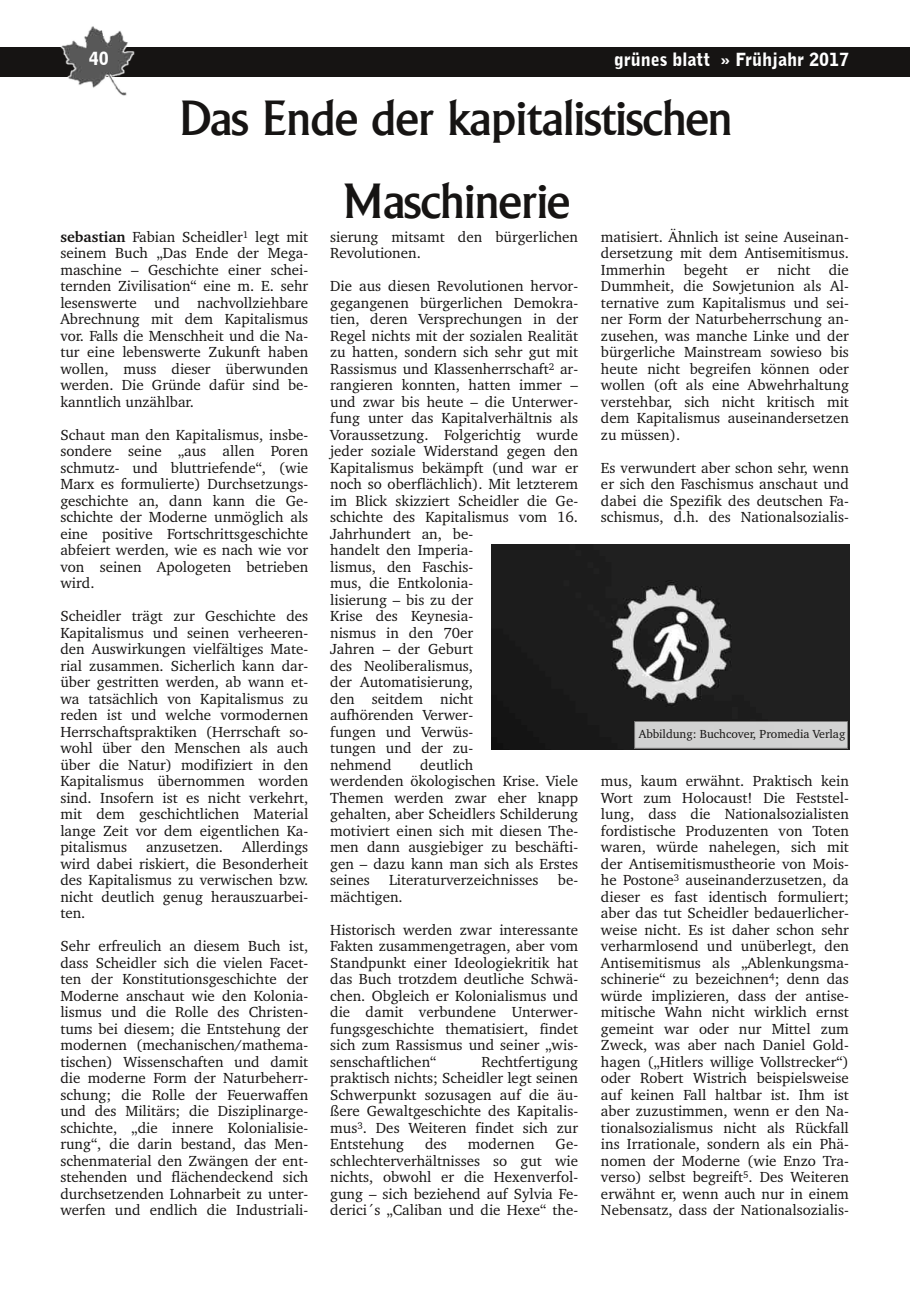
<style>
.page{position:relative;width:910px;height:1297px;background:#fff}
.page>*{position:absolute;margin:0;border:0;box-sizing:border-box;transform-origin:0 0}
.t1{font:500 45px/82.8px "A028";color:#161413;text-align:center}
.t2{font:900 18px "Bell Gothic BT";color:#fff}
.t3{font:15px/16.5px "Charter BT";color:#161413;text-align:justify}
.t4{font:12px "Charter BT";color:#161413}
.s1{font-weight:700}
</style>
<div class="page">
<div style="left:0;top:47px;width:910px;height:30px;background:#161413"></div>
<img style="left:60px;top:26px;width:75px;height:70px">
<img style="left:491px;top:545px;width:358px;height:205px">
<div style="left:634px;top:721px;width:214px;height:27px;background:#d1d1d1"></div>
<div style="left:634px;top:720px;width:215px;height:29px;border:2px solid #161413"></div>
<p class="t2" style="left:89px;top:47px;width:22px">40</p>
<p class="t2" style="left:614px;top:49px;width:237px">grünes blatt » Frühjahr 2017</p>
<h1 class="t1" style="left:180px;top:73px;width:554px">Das Ende der kapitalistischen<br>Maschinerie</h1>
<p class="t3" style="left:60px;top:229px;width:249px"><span class="s1">sebastian</span> Fabian Scheidler<sup>1</sup> legt mit seinem Buch „Das Ende der Mega&shy;maschine – Geschichte einer schei&shy;ternden Zivilisation“ eine m. E. sehr lesenswerte und nachvollziehbare Abrechnung mit dem Kapitalismus vor. Falls die Menschheit und die Na&shy;tur eine lebenswerte Zukunft haben wollen, muss dieser überwunden werden. Die Gründe dafür sind be&shy;kanntlich unzählbar.</p>
<p class="t3" style="left:60px;top:427px;width:249px">Schaut man den Kapitalismus, insbe&shy;sondere seine „aus allen Poren schmutz- und bluttriefende“, (wie Marx es formulierte) Durchsetzungs&shy;geschichte an, dann kann die Ge&shy;schichte der Moderne unmöglich als eine positive Fortschrittsgeschichte abfeiert werden, wie es nach wie vor von seinen Apologeten betrieben wird.</p>
<p class="t3" style="left:60px;top:609px;width:249px">Scheidler trägt zur Geschichte des Kapitalismus und seinen verheeren&shy;den Auswirkungen vielfältiges Mate&shy;rial zusammen. Sicherlich kann dar&shy;über gestritten werden, ab wann et&shy;wa tatsächlich von Kapitalismus zu reden ist und welche vormodernen Herrschaftspraktiken (Herrschaft so&shy;wohl über den Menschen als auch über die Natur) modifiziert in den Kapitalismus übernommen worden sind. Insofern ist es nicht verkehrt, mit dem geschichtlichen Material lange Zeit vor dem eigentlichen Ka&shy;pitalismus</p>
<p class="t3" style="left:60px;top:840px;width:249px;text-indent:182px">Allerdings wird dabei riskiert, die Besonderheit des Kapitalismus zu verwischen bzw. nicht deutlich genug herauszuarbei&shy;ten.</p>
<p class="t3" style="left:60px;top:939px;width:249px">Sehr erfreulich an diesem Buch ist, dass Scheidler sich die vielen Facet&shy;ten der Konstitutionsgeschichte der Moderne anschaut wie den Kolonia&shy;lismus und die Rolle des Christen&shy;tums bei diesem; die Entstehung der modernen (mechanischen/mathema&shy;tischen) Wissenschaften und damit die moderne Form der Naturbeherr&shy;schung; die Rolle der Feuerwaffen und des Militärs; die Disziplinarge&shy;schichte, „die innere Kolonialisie&shy;rung“, die darin bestand, das Men&shy;schenmaterial den Zwängen der ent&shy;stehenden und flächendeckend sich durchsetzenden Lohnarbeit zu unter&shy;werfen und endlich die Industriali-</p>
<p class="t3" style="left:146px;top:840px;width:79px">anzusetzen.</p>
<p class="t3" style="left:330px;top:229px;width:249px">sierung mitsamt den bürgerlichen<br>Revolutionen.</p>
<p class="t3" style="left:330px;top:279px;width:249px;text-align:left">Die aus diesen Revolutionen hervor&shy;gegangenen bürgerlichen Demokra&shy;tien, deren Versprechungen in der<br>Regel nichts mit der sozialen Realität zu hatten, sondern sich sehr gut mit<br>Rassismus und Klassenherrschaft<sup>2</sup> ar&shy;rangieren konnten, hatten immer – und zwar bis heute – die Unterwer&shy;fung unter das Kapitalverhältnis als<br>Voraussetzung. Folgerichtig wurde jeder soziale Widerstand gegen den<br>Kapitalismus bekämpft (und war er noch so oberflächlich). Mit letzterem im Blick skizziert Scheidler die Ge&shy;schichte des Kapitalismus vom 16.<br>Jahrhundert an, be-<br>handelt den Imperia-<br>lismus, den Faschis-<br>mus, die Entkolonia-<br>lisierung – bis zu der<br>Krise des Keynesia-<br>nismus in den 70er<br>Jahren – der Geburt<br>des Neoliberalismus,<br>der Automatisierung,<br>den seitdem nicht<br>aufhörenden Verwer-<br>fungen und Verwüs-<br>tungen und der zu-<br>nehmend</p>
<p class="t3" style="left:330px;top:757px;width:249px;text-align:left;text-indent:90px">deutlich<br>werdenden ökologischen Krise. Viele<br>Themen werden zwar eher knapp gehalten, aber Scheidlers Schilderung motiviert einen sich mit diesen The&shy;men dann ausgiebiger zu beschäfti&shy;gen – dazu kann man sich als Erstes seines</p>
<p class="t3" style="left:389px;top:873px;width:151px">Literaturverzeichnisses</p>
<p class="t3" style="left:558px;top:873px;width:22px">be-</p>
<p class="t3" style="left:330px;top:889px;width:74px">mächtigen.</p>
<p class="t3" style="left:330px;top:922px;width:249px">Historisch werden zwar interessante Fakten zusammengetragen, aber vom Standpunkt einer Ideologiekritik hat das Buch trotzdem deutliche Schwä&shy;chen. Obgleich er Kolonialismus und die damit verbundene Unterwer&shy;fungsgeschichte thematisiert, findet sich zum Rassismus und seiner „wis&shy;senschaftlichen“</p>
<p class="t3" style="left:330px;top:1054px;width:249px;text-indent:151px">Rechtfertigung praktisch nichts; Scheidler legt seinen Schwerpunkt sozusagen auf die äu&shy;ßere Gewaltgeschichte des Kapitalis&shy;mus<sup>3</sup>. Des Weiteren findet sich zur Entstehung</p>
<p class="t3" style="left:425px;top:1137px;width:23px">des</p>
<p class="t3" style="left:468px;top:1137px;width:68px">modernen</p>
<p class="t3" style="left:330px;top:1137px;width:249px;text-indent:225px">Ge&shy;schlechterverhältnisses so gut wie nichts, obwohl er die Hexenverfol&shy;gung – sich beziehend auf Sylvia Fe&shy;derici´s „Caliban und die Hexe“ the-</p>
<p class="t3" style="left:601px;top:229px;width:249px">matisiert. Ähnlich ist seine Auseinan&shy;dersetzung mit dem Antisemitismus.<br>Immerhin begeht er nicht die Dummheit, die Sowjetunion als Al&shy;ternative zum Kapitalismus und sei&shy;ner Form der Naturbeherrschung an&shy;zusehen, was manche Linke und der bürgerliche Mainstream sowieso bis heute nicht begreifen können oder wollen (oft als eine Abwehrhaltung verstehbar, sich nicht kritisch mit dem Kapitalismus auseinandersetzen zu müssen).</p>
<p class="t3" style="left:601px;top:460px;width:249px">Es verwundert aber schon sehr, wenn er sich den Faschismus anschaut und dabei die Spezifik des deutschen Fa&shy;schismus, d.h. des Nationalsozialis-</p>
<p class="t4" style="left:639px;top:729px;width:208px">Abbildung: Buchcover, Promedia Verlag</p>
<p class="t3" style="left:601px;top:774px;width:249px">mus, kaum erwähnt. Praktisch kein Wort zum Holocaust! Die Feststel&shy;lung, dass die Nationalsozialisten fordistische Produzenten von Toten waren, würde nahelegen, sich mit der Antisemitismustheorie von Mois&shy;he Postone<sup>3</sup> auseinanderzusetzen, da dieser es fast identisch formuliert; aber das tut Scheidler bedauerlicher&shy;weise nicht. Es ist daher schon sehr verharmlosend und unüberlegt, den Antisemitismus als „Ablenkungsma&shy;schinerie“ zu bezeichnen<sup>4</sup>; denn das würde implizieren, dass der antise&shy;mitische Wahn nicht wirklich ernst gemeint war oder nur Mittel zum Zweck, was aber nach Daniel Gold&shy;hagen („Hitlers willige Vollstrecker“) oder Robert Wistrich beispielsweise auf keinen Fall haltbar ist. Ihm ist aber zuzustimmen, wenn er den Na&shy;tionalsozialismus nicht als Rückfall ins Irrationale, sondern als ein Phä&shy;nomen der Moderne (wie Enzo Tra&shy;verso) selbst begreift<sup>5</sup>. Des Weiteren erwähnt er, wenn auch nur in einem Nebensatz, dass der Nationalsozialis-</p>
</div>
